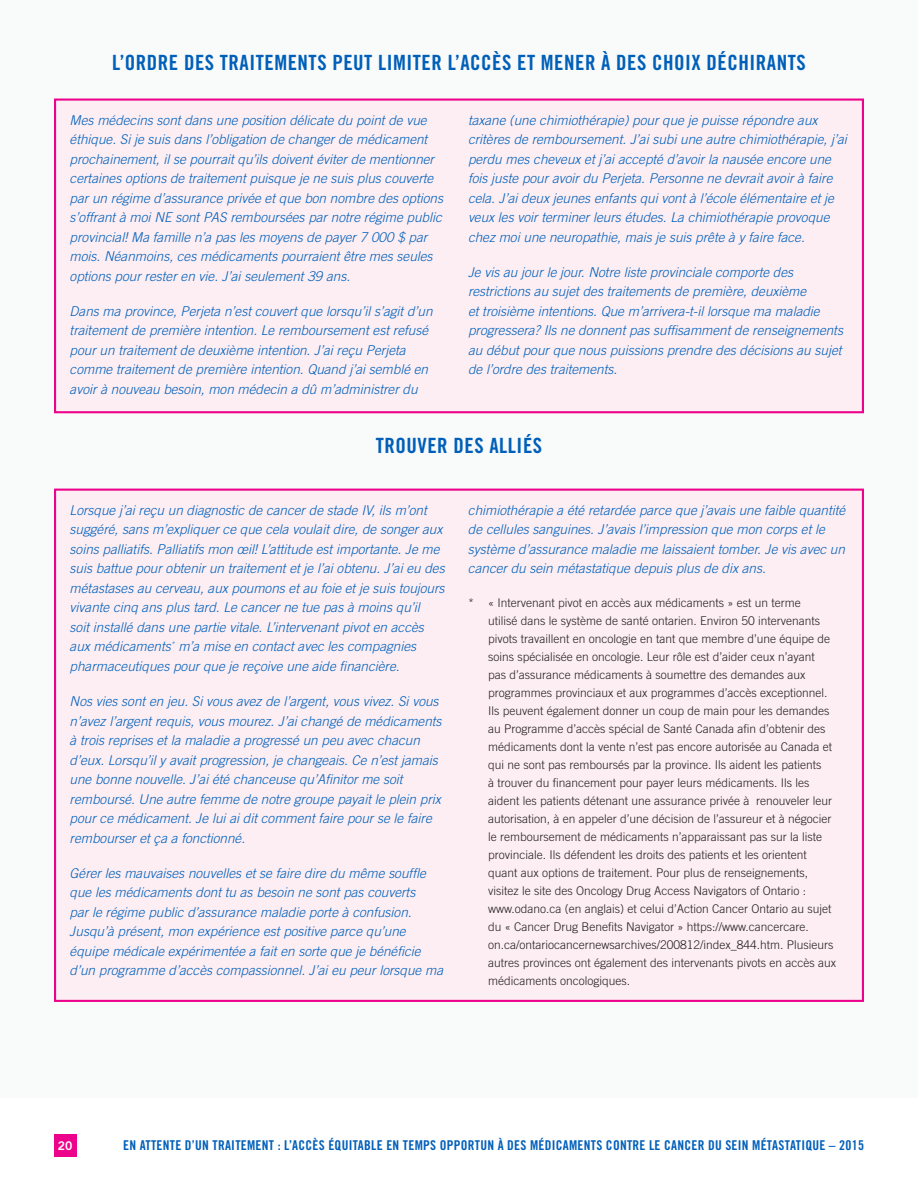
<style>
.page{position:relative;width:918px;height:1188px;background:#fff}
.page>*{position:absolute;margin:0;border:0;box-sizing:border-box;transform-origin:0 0}
.sub_head{font:21px "Trade Gothic Bold Cond Twenty";letter-spacing:.025em;color:#005fb9}
.t1{font:italic 300 13.5px/19.5px "Trade Gothic";color:#005fb9}
.t2{font:13.5px "Trade Gothic Bold Cond Twenty";letter-spacing:.02em;color:#005fb9}
.t3{font:300 12px/18px "Trade Gothic";color:#231f20}
.t4{font:12px "Trade Gothic Bold Two";color:#fff}
</style>
<div class="page">
<div style="left:0;top:0;width:918px;height:1097px;background:#f9fafa"></div>
<div style="left:54px;top:1134px;width:22px;height:22px;background:#ed028c"></div>
<div style="left:55px;top:100px;width:808px;height:312px;background:#fdeef4"></div>
<div style="left:54px;top:99px;width:810px;height:314px;border:2px solid #ed028c"></div>
<div style="left:55px;top:490px;width:808px;height:511px;background:#fdeef4"></div>
<p class="sub_head" style="left:112px;top:50px;width:695px">L’ORDRE DES TRAITEMENTS PEUT LIMITER L’ACCÈS ET MENER À DES CHOIX DÉCHIRANTS</p>
<p class="t1" style="left:70px;top:110px;width:375px">Mes médecins sont dans une position délicate du point de vue éthique. Si je suis dans l’obligation de changer de médicament prochainement, il se pourrait qu’ils doivent éviter de mentionner certaines options de traitement puisque je ne suis plus couverte par un régime d’assurance privée et que bon nombre des options s’offrant à moi NE sont PAS remboursées par notre régime public provincial! Ma famille n’a pas les moyens de payer 7 000 $ par mois. Néanmoins, ces médicaments pourraient être mes seules options pour rester en vie. J’ai seulement 39 ans.</p>
<p class="t1" style="left:70px;top:301px;width:365px">Dans ma province, Perjeta n’est couvert que lorsqu’il s’agit d’un traitement de première intention. Le remboursement est refusé pour un traitement de deuxième intention. J’ai reçu Perjeta comme traitement de première intention. Quand j’ai semblé en avoir à nouveau besoin, mon médecin a dû m’administrer du</p>
<p class="t1" style="left:468px;top:110px;width:380px">taxane (une chimiothérapie) pour que je puisse répondre aux critères de remboursement. J’ai subi une autre chimiothérapie, j’ai perdu mes cheveux et j’ai accepté d’avoir la nausée encore une fois juste pour avoir du Perjeta. Personne ne devrait avoir à faire cela. J’ai deux jeunes enfants qui vont à l’école élémentaire et je veux les voir terminer leurs études. La chimiothérapie provoque chez moi une neuropathie, mais je suis prête à y faire face.</p>
<p class="t1" style="left:468px;top:262px;width:377px">Je vis au jour le jour. Notre liste provinciale comporte des restrictions au sujet des traitements de première, deuxième<br>et troisième intentions. Que m’arrivera-t-il lorsque ma maladie progressera? Ils ne donnent pas suffisamment de renseignements au début pour que nous puissions prendre des décisions au sujet de l’ordre des traitements.</p>
<p class="sub_head" style="left:376px;top:433px;width:168px">TROUVER DES ALLIÉS</p>
<p class="t1" style="left:70px;top:500px;width:377px">Lorsque j’ai reçu un diagnostic de cancer de stade IV, ils m’ont suggéré, sans m’expliquer ce que cela voulait dire, de songer aux soins palliatifs. Palliatifs mon œil! L’attitude est importante. Je me suis battue pour obtenir un traitement et je l’ai obtenu. J’ai eu des métastases au cerveau, aux poumons et au foie et je suis toujours vivante cinq ans plus tard. Le cancer ne tue pas à moins qu’il<br>soit installé dans une partie vitale. L’intervenant pivot en accès aux médicaments<sup>*</sup> m’a mise en contact avec les compagnies pharmaceutiques pour que je reçoive une aide financière.</p>
<p class="t1" style="left:70px;top:691px;width:374px">Nos vies sont en jeu. Si vous avez de l’argent, vous vivez. Si vous n’avez l’argent requis, vous mourez. J’ai changé de médicaments à trois reprises et la maladie a progressé un peu avec chacun d’eux. Lorsqu’il y avait progression, je changeais. Ce n’est jamais une bonne nouvelle. J’ai été chanceuse qu’Afinitor me soit remboursé. Une autre femme de notre groupe payait le plein prix pour ce médicament. Je lui ai dit comment faire pour se le faire rembourser et ça a fonctionné.</p>
<p class="t1" style="left:70px;top:863px;width:375px">Gérer les mauvaises nouvelles et se faire dire du même souffle que les médicaments dont tu as besoin ne sont pas couverts<br>par le régime public d’assurance maladie porte à confusion.<br>Jusqu’à présent, mon expérience est positive parce qu’une équipe médicale expérimentée a fait en sorte que je bénéficie d’un programme d’accès compassionnel. J’ai eu peur lorsque ma</p>
<p class="t1" style="left:468px;top:500px;width:379px">chimiothérapie a été retardée parce que j’avais une faible quantité de cellules sanguines. J’avais l’impression que mon corps et le système d’assurance maladie me laissaient tomber. Je vis avec un cancer du sein métastatique depuis plus de dix ans.</p>
<p class="t3" style="left:488px;top:594px;width:350px;text-indent:-20px">* « Intervenant pivot en accès aux médicaments » est un terme<br>utilisé dans le système de santé ontarien. Environ 50 intervenants pivots travaillent en oncologie en tant que membre d’une équipe de soins spécialisée en oncologie. Leur rôle est d’aider ceux n’ayant<br>pas d’assurance médicaments à soumettre des demandes aux programmes provinciaux et aux programmes d’accès exceptionnel.<br>Ils peuvent également donner un coup de main pour les demandes au Programme d’accès spécial de Santé Canada afin d’obtenir des médicaments dont la vente n’est pas encore autorisée au Canada et qui ne sont pas remboursés par la province. Ils aident les patients<br>à trouver du financement pour payer leurs médicaments. Ils les aident les patients détenant une assurance privée à renouveler leur autorisation, à en appeler d’une décision de l’assureur et à négocier le remboursement de médicaments n’apparaissant pas sur la liste provinciale. Ils défendent les droits des patients et les orientent quant aux options de traitement. Pour plus de renseignements, visitez le site des Oncology Drug Access Navigators of Ontario : www.odano.ca (en anglais) et celui d’Action Cancer Ontario au sujet du « Cancer Drug Benefits Navigator » https://www.cancercare. on.ca/ontariocancernewsarchives/200812/index_844.htm. Plusieurs autres provinces ont également des intervenants pivots en accès aux médicaments oncologiques.</p>
<p class="t4" style="left:58px;top:1138px;width:16px">20</p>
<p class="t2" style="left:123px;top:1137px;width:742px">EN ATTENTE D’UN TRAITEMENT : L’ACCÈS ÉQUITABLE EN TEMPS OPPORTUN À DES MÉDICAMENTS CONTRE LE CANCER DU SEIN MÉTASTATIQUE – 2015</p>
</div>
